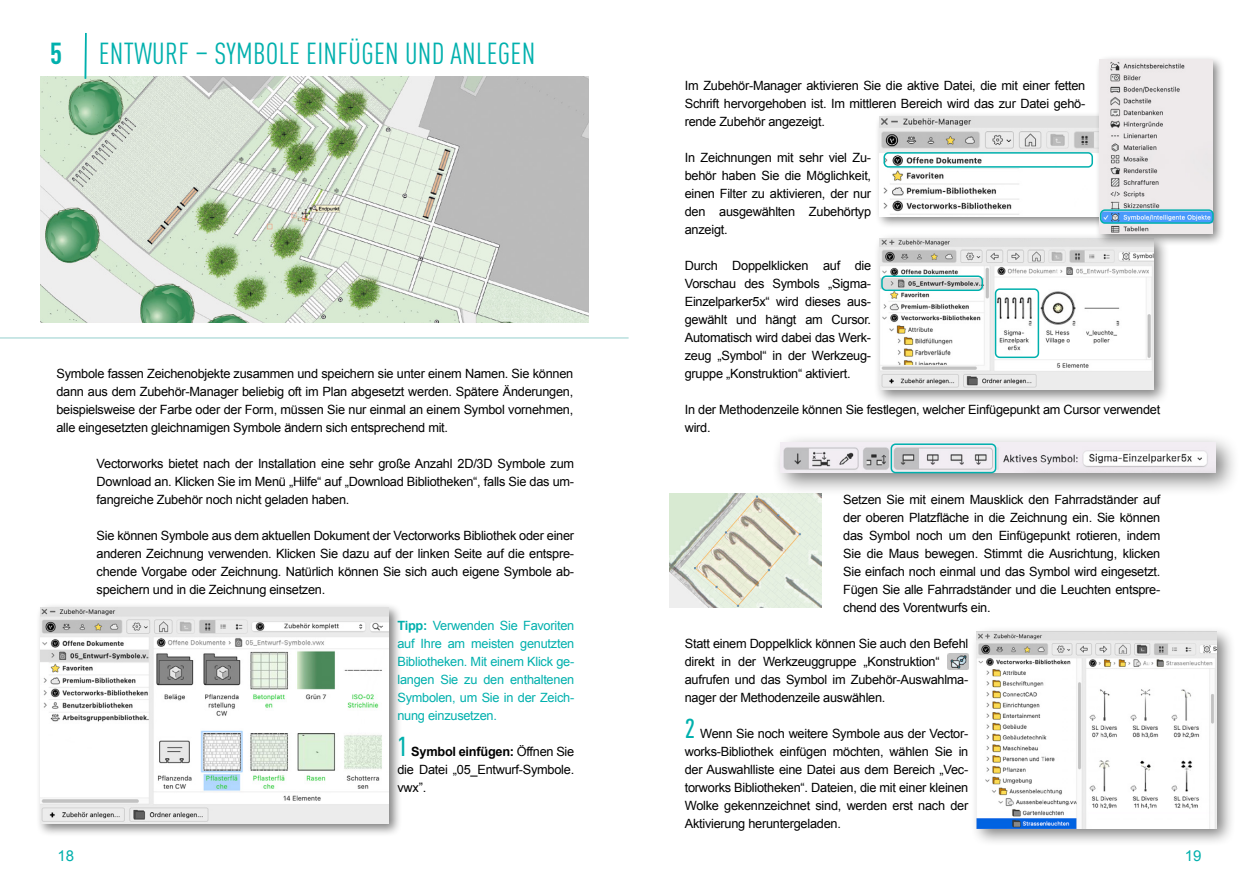
<style>
.page{position:relative;width:1259px;height:893px;background:#fff}
.page>*{position:absolute;margin:0;border:0;box-sizing:border-box;transform-origin:0 0}
.t1{font:condensed 30px "DIN Pro";letter-spacing:.01em;color:#00b0ad}
.t2{font:15px "Arial";color:#00b0ad}
.t3{font:12.75px/18px "Arial";letter-spacing:-.02em;color:#000;text-align:justify}
.t4{font:12.75px/18px "Arial";letter-spacing:-.02em;color:#00b0ad;text-align:justify}
.s1{font-weight:700}
.s2{font-family:"DIN Pro";font-weight:500;font-stretch:condensed;font-size:27px;color:#00b0ad}
</style>
<div class="page">
<div style="left:36px;top:602px;width:366px;height:235px;background:#000;opacity:.5"></div>
<img style="left:41px;top:607px;width:348px;height:216px">
<img style="left:41px;top:77px;width:547px;height:246px">
<hr style="left:0;top:337px;width:628px;height:2px;background:#aad9d7">
<img style="left:947px;top:653px;width:21px;height:16px">
<img style="left:669px;top:494px;width:153px;height:113px">
<div style="left:771px;top:432px;width:469px;height:66px;background:#000;opacity:.5"></div>
<img style="left:780px;top:442px;width:435px;height:31px">
<div style="left:890px;top:443px;width:106px;height:30px;border:2px solid #00b0ad;border-radius:4px"></div>
<div style="left:873px;top:232px;width:297px;height:173px;background:#000;opacity:.5"></div>
<img style="left:879px;top:238px;width:275px;height:151px">
<div style="left:970px;top:625px;width:265px;height:222px;background:#000;opacity:.5"></div>
<img style="left:977px;top:632px;width:239px;height:196px">
<div style="left:875px;top:112px;width:276px;height:117px;background:#000;opacity:.5"></div>
<img style="left:879px;top:117px;width:215px;height:99px">
<div style="left:1094px;top:55px;width:131px;height:191px;background:#000;opacity:.5"></div>
<img style="left:1099px;top:60px;width:113px;height:173px">
<div style="left:883px;top:152px;width:210px;height:16px;border:2px solid #00b0ad;border-radius:4px"></div>
<div style="left:881px;top:275px;width:102px;height:16px;border:2px solid #00b0ad;border-radius:4px"></div>
<div style="left:1100px;top:209px;width:113px;height:15px;border:2px solid #00b0ad;border-radius:4px"></div>
<hr style="left:85px;top:33px;width:2px;height:46px;background:#00b0ad">
<div style="left:994px;top:288px;width:45px;height:70px;border:2px solid #00b0ad;border-radius:4px"></div>
<h1 class="t1" style="left:50px;top:32px;width:487px"><span class="s1">5</span> ENTWURF – SYMBOLE EINFÜGEN UND ANLEGEN</h1>
<p class="t3" style="left:56px;top:365px;width:518px">Symbole fassen Zeichenobjekte zusammen und speichern sie unter einem Namen. Sie können dann aus dem Zubehör-Manager beliebig oft im Plan abgesetzt werden. Spätere Änderungen, beispielsweise der Farbe oder der Form, müssen Sie nur einmal an einem Symbol vornehmen, alle eingesetzten gleichnamigen Symbole ändern sich entsprechend mit.</p>
<p class="t3" style="left:97px;top:455px;width:479px">Vectorworks bietet nach der Installation eine sehr große Anzahl 2D/3D Symbole zum Download an. Klicken Sie im Menü „Hilfe“ auf „Download Bibliotheken“, falls Sie das um&shy;fangreiche Zubehör noch nicht geladen haben.</p>
<p class="t3" style="left:97px;top:527px;width:479px">Sie können Symbole aus dem aktuellen Dokument der Vectorworks Bibliothek oder einer anderen Zeichnung verwenden. Klicken Sie dazu auf der linken Seite auf die entspre&shy;chende Vorgabe oder Zeichnung. Natürlich können Sie sich auch eigene Symbole ab&shy;speichern und in die Zeichnung einsetzen.</p>
<p class="t4" style="left:397px;top:617px;width:178px"><span class="s1">Tipp:</span> Verwenden Sie Favoriten auf Ihre am meisten genutzten Bibliotheken. Mit einem Klick ge&shy;langen Sie zu den enthaltenen Symbolen, um Sie in der Zeich&shy;nung einzusetzen.</p>
<p class="t3" style="left:397px;top:743px;width:178px"><span class="s2">1</span> <span class="s1">Symbol einfügen:</span> Öffnen Sie die Datei „05_Entwurf-Symbole. vwx”.</p>
<p class="t3" style="left:685px;top:77px;width:402px">Im Zubehör-Manager aktivieren Sie die aktive Datei, die mit einer fetten Schrift hervorgehoben ist. Im mittleren Bereich wird das zur Datei gehö&shy;rende Zubehör angezeigt.</p>
<p class="t3" style="left:685px;top:149px;width:188px">In Zeichnungen mit sehr viel Zu&shy;behör haben Sie die Möglichkeit, einen Filter zu aktivieren, der nur den ausgewählten Zubehörtyp anzeigt.</p>
<p class="t3" style="left:685px;top:257px;width:188px">Durch Doppelklicken auf die Vorschau des Symbols „Sigma-Einzelparker5x“ wird dieses aus&shy;gewählt und hängt am Cursor.<br>Automatisch wird dabei das Werk&shy;zeug „Symbol“ in der Werkzeug&shy;gruppe „Konstruktion“ aktiviert.</p>
<p class="t3" style="left:685px;top:401px;width:477px">In der Methodenzeile können Sie festlegen, welcher Einfügepunkt am Cursor verwendet wird.</p>
<p class="t3" style="left:843px;top:491px;width:319px">Setzen Sie mit einem Mausklick den Fahrradständer auf der oberen Platzfläche in die Zeichnung ein. Sie können das Symbol noch um den Einfügepunkt rotieren, indem Sie die Maus bewegen. Stimmt die Ausrichtung, klicken Sie einfach noch einmal und das Symbol wird eingesetzt.<br>Fügen Sie alle Fahrradständer und die Leuchten entspre&shy;chend des Vorentwurfs ein.</p>
<p class="t3" style="left:685px;top:635px;width:285px;text-align:left">Statt einem Doppelklick können Sie auch den Befehl direkt in der Werkzeuggruppe „Konstruktion“ aufrufen und das Symbol im Zubehör-Auswahlma&shy;nager der Methodenzeile auswählen.</p>
<p class="t3" style="left:685px;top:725px;width:285px"><span class="s2">2</span> Wenn Sie noch weitere Symbole aus der Vector&shy;works-Bibliothek einfügen möchten, wählen Sie in der Auswahlliste eine Datei aus dem Bereich „Vec&shy;torworks Bibliotheken“. Dateien, die mit einer kleinen Wolke gekennzeichnet sind, werden erst nach der Aktivierung heruntergeladen.</p>
<p class="t2" style="left:58px;top:846px;width:18px">18</p>
<p class="t2" style="left:1185px;top:846px;width:18px">19</p>
</div>
